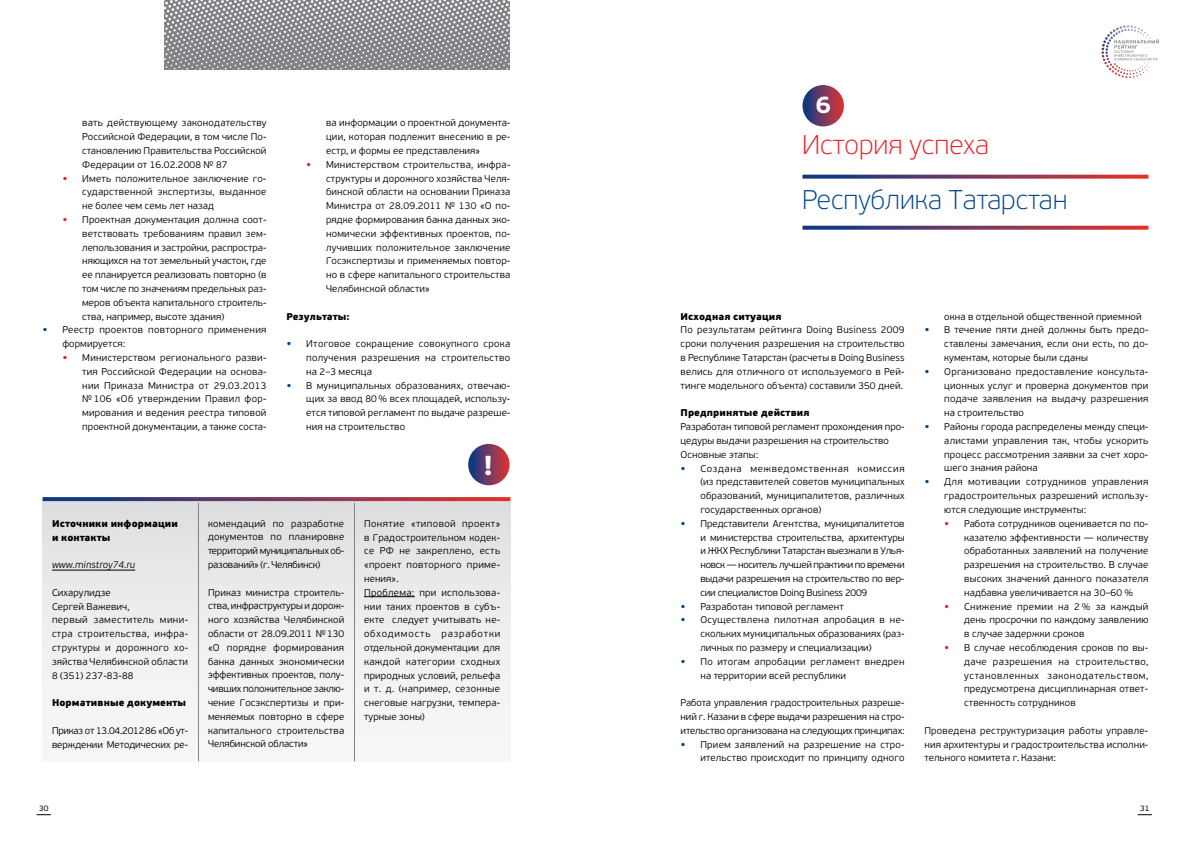
<style>
.page{position:relative;width:1191px;height:842px;background:#fff}
.page>*{position:absolute;margin:0;border:0;box-sizing:border-box;transform-origin:0 0}
.t1{font:700 35px "PF Beau Sans Pro";color:#fff}
.t2{font:100 27px "PF Beau Sans Pro";color:#00458b}
.t3{font:100 27px "PF Beau Sans Pro";color:#ed1d24}
.t4{font:700 24px "PF Beau Sans Pro";color:#fff}
.t5{font:300 9.8px/13.8px "PF Beau Sans Pro";letter-spacing:.01em;color:#000;text-align:justify}
.t6{font:300 9.8px/13.8px "PF Beau Sans Pro";letter-spacing:.035em;color:#000}
.t7{font:300 9.8px/13.8px "PF Beau Sans Pro";letter-spacing:.03em;color:#000}
.t8{font:900 9.8px/13.8px "PF Beau Sans Pro";letter-spacing:.01em;color:#000}
.t9{font:italic 300 9.8px "PF Beau Sans Pro";letter-spacing:.01em;color:#000}
.t10{font:8px "PF Beau Sans Pro";color:#000}
.s1{font-weight:900;font-size:10.8px;color:#ed1d24}
.s2{font-weight:900;font-size:10.8px;color:#00458b}
</style>
<div class="page">
<svg style="left:1137px;top:814px;width:14px;height:1px"></svg>
<svg style="left:37px;top:814px;width:14px;height:1px"></svg>
<svg style="left:164px;top:0;width:346px;height:70px;background:#989a9c"></svg>
<svg style="left:1101px;top:25px;width:58px;height:53px"></svg>
<div style="left:43px;top:501px;width:467px;height:260px;background:linear-gradient(to bottom,#dfe0e1,#f9fafa)"></div>
<hr style="left:52px;top:570px;width:83px;height:1px;background:#000">
<hr style="left:364px;top:596px;width:51px;height:1px;background:#000">
<svg style="left:43px;top:497px;width:467px;height:4px;background:#793b5f"></svg>
<div style="left:468px;top:444px;width:41px;height:41px;background:linear-gradient(to right,#043b8a,#de3533);border-radius:21px"></div>
<hr style="left:198px;top:503px;width:1px;height:258px;background:#808285">
<hr style="left:354px;top:503px;width:1px;height:258px;background:#808285">
<svg style="left:802px;top:175px;width:346px;height:4px"></svg>
<svg style="left:802px;top:226px;width:346px;height:4px"></svg>
<svg style="left:802px;top:85px;width:42px;height:41px"></svg>
<p class="t5" style="left:82px;top:116px;width:186px">вать действующему законодательству Российской Федерации, в том числе По&shy;становлению Правительства Российской Федерации от 16.02.2008 № 87</p>
<p class="t5" style="left:82px;top:171px;width:186px;text-indent:-20px"><span class="s1">•</span> Иметь положительное заключение го&shy;сударственной экспертизы, выданное не более чем семь лет назад</p>
<p class="t5" style="left:82px;top:213px;width:186px;text-indent:-20px"><span class="s1">•</span> Проектная документация должна соот&shy;ветствовать требованиям правил зем&shy;лепользования и застройки, распростра&shy;няющихся на тот земельный участок, где ее планируется реализовать повторно (в том числе по значениям предельных раз&shy;меров объекта капитального строитель&shy;ства, например, высоте здания)</p>
<p class="t7" style="left:62px;top:323px;width:206px;text-indent:-20px"><span class="s2">•</span> Реестр проектов повторного применения формируется:</p>
<p class="t5" style="left:82px;top:351px;width:186px;text-indent:-20px"><span class="s1">•</span> Министерством регионального разви&shy;тия Российской Федерации на основа&shy;нии Приказа Министра от 29.03.2013 № 106 «Об утверждении Правил фор&shy;мирования и ведения реестра типовой проектной документации, а также соста-</p>
<p class="t5" style="left:326px;top:116px;width:186px">ва информации о проектной документа&shy;ции, которая подлежит внесению в ре&shy;естр, и формы ее представления»</p>
<p class="t5" style="left:326px;top:158px;width:186px;text-indent:-20px"><span class="s1">•</span> Министерством строительства, инфра&shy;структуры и дорожного хозяйства Челя&shy;бинской области на основании Приказа Министра от 28.09.2011 № 130 «О по&shy;рядке формирования банка данных эко&shy;номически эффективных проектов, по&shy;лучивших положительное заключение Госэкспертизы и применяемых повтор&shy;но в сфере капитального строительства Челябинской области»</p>
<p class="t8" style="left:286px;top:309px;width:65px">Результаты:</p>
<p class="t5" style="left:306px;top:337px;width:206px;text-indent:-20px"><span class="s2">•</span> Итоговое сокращение совокупного срока получения разрешения на строительство на 2–3 месяца</p>
<p class="t5" style="left:306px;top:378px;width:206px;text-indent:-20px"><span class="s2">•</span> В муниципальных образованиях, отвечаю&shy;щих за ввод 80% всех площадей, использу&shy;ется типовой регламент по выдаче разреше&shy;ния на строительство</p>
<h1 class="t1" style="left:483px;top:442px;width:11px">!</h1>
<p class="t8" style="left:52px;top:516px;width:127px">Источники информации и контакты</p>
<p class="t9" style="left:52px;top:559px;width:85px">www.minstroy74.ru</p>
<p class="t6" style="left:52px;top:585px;width:138px">Сихарулидзе<br>Сергей Важевич,<br>первый заместитель мини&shy;стра строительства, инфра&shy;структуры и дорожного хо&shy;зяйства Челябинской области<br>8 (351) 237-83-88</p>
<p class="t8" style="left:52px;top:696px;width:136px">Нормативные документы</p>
<p class="t5" style="left:52px;top:723px;width:138px">Приказ от 13.04.201286 «Об ут&shy;верждении Методических ре-</p>
<p class="t5" style="left:208px;top:516px;width:138px">комендаций по разработке документов по планировке территорий муниципальных об&shy;разований» (г. Челябинск)</p>
<p class="t5" style="left:208px;top:585px;width:138px">Приказ министра строитель&shy;ства, инфраструктуры и дорож&shy;ного хозяйства Челябинской области от 28.09.2011 №130 «О порядке формирования банка данных экономически эффективных проектов, полу&shy;чивших положительное заклю&shy;чение Госэкспертизы и при&shy;меняемых повторно в сфере капитального строительства Челябинской области»</p>
<p class="t5" style="left:364px;top:516px;width:138px;text-align:left">Понятие «типовой проект» в Градостроительном кодек&shy;се РФ не закреплено, есть «проект повторного приме&shy;нения».<br>Проблема: при использова&shy;нии таких проектов в субъ&shy;екте следует учитывать не&shy;обходимость разработки отдельной документации для каждой категории сходных природных условий, рельефа и т. д. (например, сезонные снеговые нагрузки, темпера&shy;турные зоны)</p>
<h3 class="t4" style="left:815px;top:90px;width:17px">6</h3>
<h2 class="t3" style="left:802px;top:130px;width:188px">История успеха</h2>
<h2 class="t2" style="left:802px;top:185px;width:267px">Республика Татарстан</h2>
<p class="t8" style="left:680px;top:309px;width:103px">Исходная ситуация</p>
<p class="t5" style="left:680px;top:323px;width:225px">По результатам рейтинга Doing Business 2009 сроки получения разрешения на строительство в Республике Татарстан (расчеты в Doing Business велись для отличного от используемого в Рей&shy;тинге модельного объекта) составили 350 дней.</p>
<p class="t8" style="left:680px;top:406px;width:130px">Предпринятые действия</p>
<p class="t5" style="left:680px;top:420px;width:225px;text-align:left">Разработан типовой регламент прохождения про&shy;цедуры выдачи разрешения на строительство<br>Основные этапы:</p>
<p class="t5" style="left:700px;top:461px;width:206px;text-indent:-20px"><span class="s2">•</span> Создана межведомственная комиссия (из представителей советов муниципальных образований, муниципалитетов, различных государственных органов)</p>
<p class="t5" style="left:700px;top:516px;width:206px;text-indent:-20px"><span class="s2">•</span> Представители Агентства, муниципалитетов и министерства строительства, архитектуры и ЖКХ Республики Татарстан выезжали в Улья&shy;новск — носитель лучшей практики по времени выдачи разрешения на строительство по вер&shy;сии специалистов Doing Business 2009</p>
<p class="t5" style="left:680px;top:599px;width:165px"><span class="s2">•</span> Разработан типовой регламент</p>
<p class="t5" style="left:700px;top:613px;width:206px;text-indent:-20px"><span class="s2">•</span> Осуществлена пилотная апробация в не&shy;скольких муниципальных образованиях (раз&shy;личных по размеру и специализации)</p>
<p class="t7" style="left:700px;top:654px;width:206px;text-indent:-20px"><span class="s2">•</span> По итогам апробации регламент внедрен на территории всей республики</p>
<p class="t5" style="left:680px;top:696px;width:226px">Работа управления градостроительных разреше&shy;ний г. Казани в сфере выдачи разрешения на стро&shy;ительство организована на следующих принципах:</p>
<p class="t5" style="left:680px;top:737px;width:225px;text-align:right"><span class="s2">•</span> Прием заявлений на разрешение на стро&shy;ительство происходит по принципу одного</p>
<p class="t5" style="left:944px;top:309px;width:199px">окна в отдельной общественной приемной</p>
<p class="t5" style="left:944px;top:323px;width:206px;text-indent:-20px"><span class="s2">•</span> В течение пяти дней должны быть предо&shy;ставлены замечания, если они есть, по до&shy;кументам, которые были сданы</p>
<p class="t5" style="left:944px;top:365px;width:206px;text-indent:-20px"><span class="s2">•</span> Организовано предоставление консульта&shy;ционных услуг и проверка документов при подаче заявления на выдачу разрешения на строительство</p>
<p class="t5" style="left:944px;top:420px;width:206px;text-indent:-20px"><span class="s2">•</span> Районы города распределены между специ&shy;алистами управления так, чтобы ускорить процесс рассмотрения заявки за счет хоро&shy;шего знания района</p>
<p class="t5" style="left:944px;top:475px;width:206px;text-indent:-20px"><span class="s2">•</span> Для мотивации сотрудников управления градостроительных разрешений использу&shy;ются следующие инструменты:</p>
<p class="t5" style="left:964px;top:516px;width:186px;text-indent:-20px"><span class="s1">•</span> Работа сотрудников оценивается по по&shy;казателю эффективности — количеству обработанных заявлений на получение разрешения на строительство. В случае высоких значений данного показателя надбавка увеличивается на 30–60 %</p>
<p class="t5" style="left:964px;top:599px;width:186px;text-indent:-20px"><span class="s1">•</span> Снижение премии на 2 % за каждый день просрочки по каждому заявлению в случае задержки сроков</p>
<p class="t5" style="left:964px;top:641px;width:186px;text-indent:-20px"><span class="s1">•</span> В случае несоблюдения сроков по вы&shy;даче разрешения на строительство, установленных законодательством, предусмотрена дисциплинарная ответ&shy;ственность сотрудников</p>
<p class="t5" style="left:924px;top:723px;width:225px">Проведена реструктуризация работы управле&shy;ния архитектуры и градостроительства исполни&shy;тельного комитета г.Казани:</p>
<p class="t10" style="left:39px;top:803px;width:11px">30</p>
<p class="t10" style="left:1140px;top:803px;width:11px">31</p>
</div>
